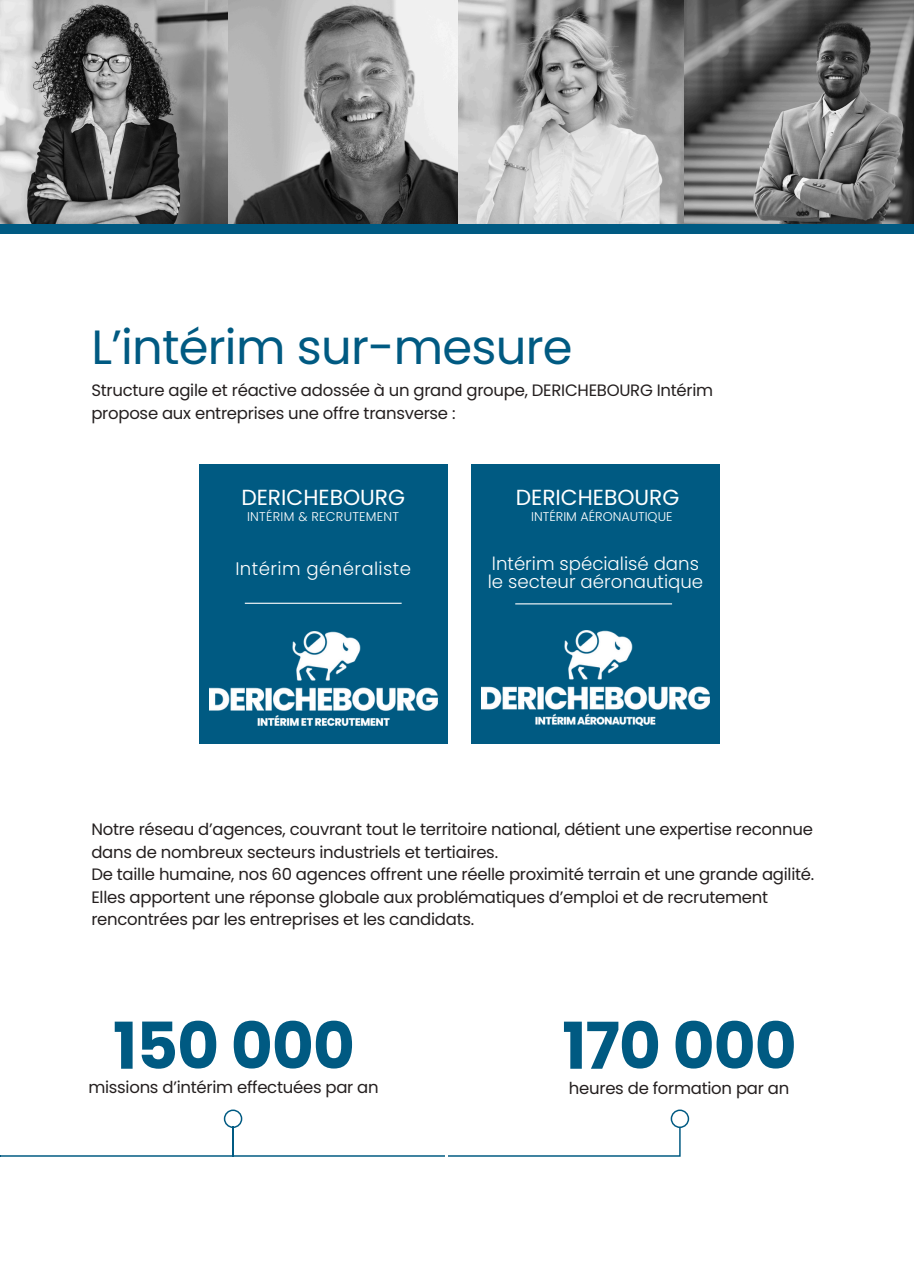
<style>
.page{position:relative;width:914px;height:1284px;background:#fff}
.page>*{position:absolute;margin:0;border:0;box-sizing:border-box;transform-origin:0 0}
.t1{font:700 64.5px "Poppins";letter-spacing:-.015em;color:#005a82}
.t2{font:48px "Poppins";letter-spacing:-.015em;color:#005a82}
.t3{font:21.75px "Poppins";color:#fff}
.t4{font:300 18.15px/18px "Poppins";color:#fff}
.t5{font:300 18.15px "Poppins";letter-spacing:.025em;color:#fff}
.t6{font:16.5px/22.5px "Poppins";letter-spacing:-.015em;color:#241f1f}
.t7{font:300 12.75px "Poppins";letter-spacing:.02em;color:#fff}
.t8{font:300 12.75px "Poppins";color:#fff}
</style>
<div class="page">
<div style="left:471px;top:464px;width:248px;height:279px;background:#005a82"></div>
<div style="left:0;top:223px;width:914px;height:11px;background:#005a82"></div>
<svg style="left:0;top:1109px;width:689px;height:47px"></svg>
<div style="left:199px;top:464px;width:248px;height:279px;background:#005a82"></div>
<hr style="left:245px;top:603px;width:156px;height:1px;background:#fff">
<hr style="left:515px;top:603px;width:157px;height:1px;background:#fff">
<img style="left:481px;top:631px;width:229px;height:94px">
<img style="left:209px;top:632px;width:229px;height:93px">
<img style="left:0;top:0;width:455px;height:223px">
<img style="left:455px;top:0;width:459px;height:223px">
<p class="t2" style="left:91px;top:313px;width:483px">L’intérim sur-mesure</p>
<p class="t6" style="left:91px;top:379px;width:623px">Structure agile et réactive adossée à un grand groupe, DERICHEBOURG Intérim propose aux entreprises une offre transverse :</p>
<p class="t3" style="left:241px;top:482px;width:165px">DERICHEBOURG</p>
<p class="t7" style="left:247px;top:508px;width:153px">INTÉRIM &amp; RECRUTEMENT</p>
<h1 class="t3" style="left:515px;top:482px;width:165px">DERICHEBOURG</h1>
<h1 class="t8" style="left:531px;top:508px;width:143px">INTÉRIM AÉRONAUTIQUE</h1>
<p class="t5" style="left:235px;top:556px;width:177px">Intérim généraliste</p>
<p class="t4" style="left:487px;top:554px;width:217px">lntérim spécialisé dans le secteur aéronautique</p>
<h2 class="t6" style="left:91px;top:818px;width:724px">Notre réseau d’agences, couvrant tout le territoire national, détient une expertise reconnue dans de nombreux secteurs industriels et tertiaires.<br>De taille humaine, nos 60 agences offrent une réelle proximité terrain et une grande agilité.<br>Elles apportent une réponse globale aux problématiques d’emploi et de recrutement rencontrées par les entreprises et les candidats.</h2>
<p class="t1" style="left:113px;top:1001px;width:243px">150 000</p>
<p class="t6" style="left:88px;top:1076px;width:292px">missions d’intérim effectuées par an</p>
<p class="t1" style="left:562px;top:1001px;width:236px">170 000</p>
<p class="t6" style="left:569px;top:1076px;width:222px">heures de formation par an</p>
</div>
